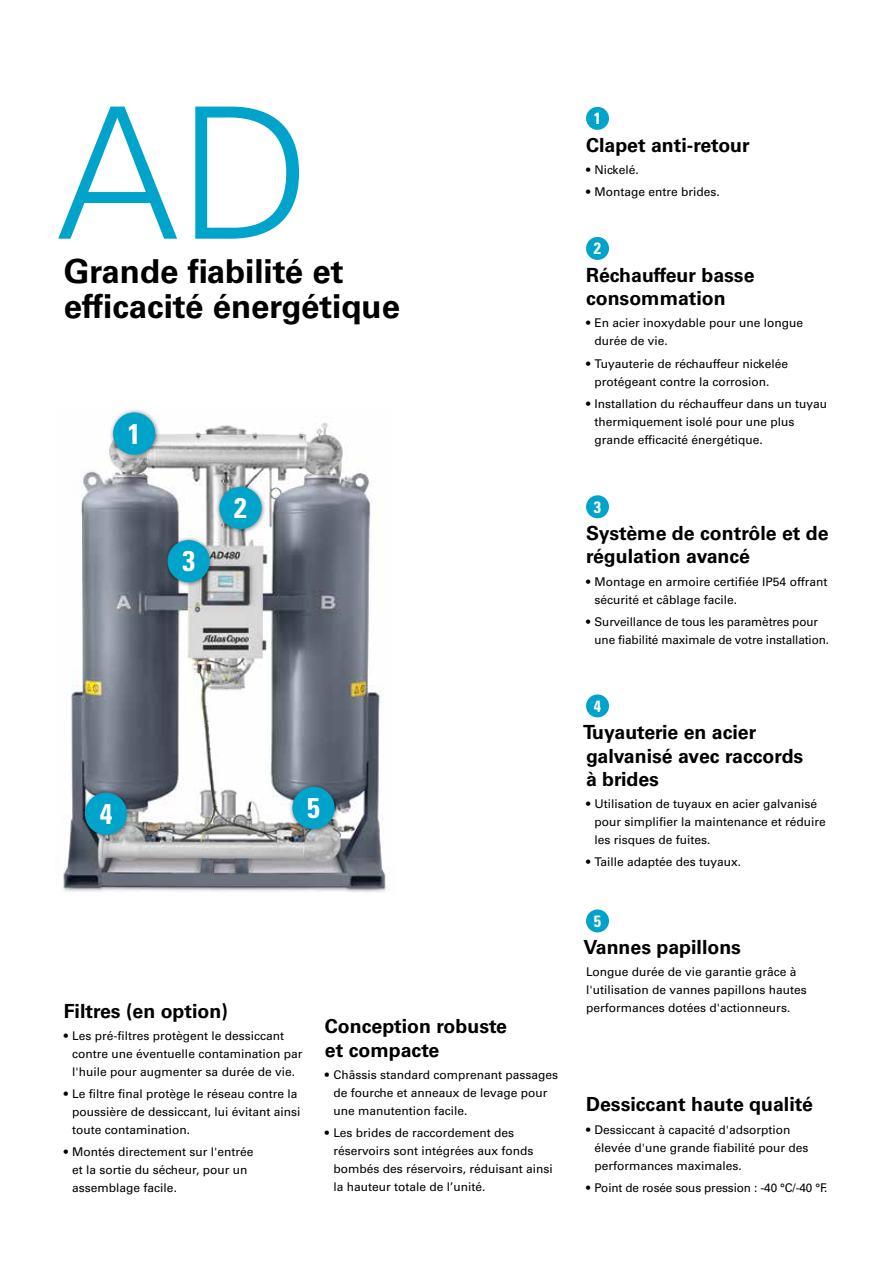
<style>
.page{position:relative;width:893px;height:1263px;background:#fff}
.page>*{position:absolute;margin:0;border:0;box-sizing:border-box;transform-origin:0 0}
.t1{font:300 183px "Univers LT Std";color:#00a3c9}
.t2{font:700 33px/34.5px "Univers LT Std";color:#000}
.t3{font:700 condensed 28.5px "Univers LT Std";color:#fff}
.t4{font:700 19.5px/23.4px "Univers LT Std";color:#000}
.t5{font:700 condensed 16.35px "Univers LT Std";color:#fff}
.t6{font:12px/18px "Univers LT Std";color:#000}
</style>
<div class="page">
<img style="left:62px;top:422px;width:326px;height:471px">
<div style="left:586px;top:909px;width:23px;height:23px;background:#00a3c9;border-radius:50%"></div>
<div style="left:586px;top:694px;width:23px;height:23px;background:#00a3c9;border-radius:50%"></div>
<div style="left:586px;top:237px;width:23px;height:23px;background:#00a3c9;border-radius:50%"></div>
<div style="left:586px;top:495px;width:23px;height:23px;background:#00a3c9;border-radius:50%"></div>
<div style="left:586px;top:107px;width:23px;height:23px;background:#00a3c9;border-radius:50%"></div>
<div style="left:109px;top:408px;width:51px;height:52px;background:#000;opacity:.5"></div>
<div style="left:113px;top:412px;width:42px;height:43px;background:#00a3c9;border-radius:50%"></div>
<div style="left:215px;top:483px;width:51px;height:51px;background:#000;opacity:.5"></div>
<div style="left:219px;top:487px;width:43px;height:42px;background:#00a3c9;border-radius:50%"></div>
<div style="left:163px;top:536px;width:52px;height:51px;background:#000;opacity:.5"></div>
<div style="left:168px;top:540px;width:42px;height:42px;background:#00a3c9;border-radius:50%"></div>
<div style="left:288px;top:783px;width:51px;height:51px;background:#000;opacity:.5"></div>
<div style="left:292px;top:787px;width:43px;height:42px;background:#00a3c9;border-radius:50%"></div>
<div style="left:81px;top:789px;width:51px;height:51px;background:#000;opacity:.5"></div>
<div style="left:85px;top:793px;width:42px;height:42px;background:#00a3c9;border-radius:50%"></div>
<h1 class="t1" style="left:57px;top:64px;width:256px">AD</h1>
<h2 class="t2" style="left:64px;top:255px;width:338px">Grande fiabilité et efficacité énergétique</h2>
<h3 class="t3" style="left:128px;top:416px;width:14px">1</h3>
<h3 class="t3" style="left:182px;top:544px;width:14px">3</h3>
<h3 class="t3" style="left:234px;top:491px;width:14px">2</h3>
<h3 class="t3" style="left:100px;top:796px;width:14px">4</h3>
<h3 class="t3" style="left:307px;top:790px;width:14px">5</h3>
<h3 class="t4" style="left:64px;top:999px;width:166px">Filtres (en option)</h3>
<p class="t6" style="left:72px;top:1027px;width:232px;text-indent:-9px">• Les pré-filtres protègent le dessiccant contre une éventuelle contamination par l'huile pour augmenter sa durée de vie.</p>
<p class="t6" style="left:72px;top:1085px;width:230px;text-indent:-9px">• Le filtre final protège le réseau contre la poussière de dessiccant, lui évitant ainsi toute contamination.</p>
<p class="t6" style="left:72px;top:1143px;width:183px;text-indent:-9px">• Montés directement sur l'entrée et la sortie du sécheur, pour un assemblage facile.</p>
<h3 class="t4" style="left:325px;top:1015px;width:184px">Conception robuste et compacte</h3>
<p class="t6" style="left:333px;top:1066px;width:226px;text-indent:-9px">• Châssis standard comprenant passages de fourche et anneaux de levage pour une manutention facile.</p>
<p class="t6" style="left:333px;top:1124px;width:221px;text-indent:-9px">• Les brides de raccordement des réservoirs sont intégrées aux fonds bombés des réservoirs, réduisant ainsi la hauteur totale de l’unité.</p>
<h3 class="t5" style="left:594px;top:108px;width:9px">1</h3>
<h3 class="t4" style="left:586px;top:133px;width:165px">Clapet anti-retour</h3>
<p class="t6" style="left:586px;top:161px;width:54px">• Nickelé.</p>
<p class="t6" style="left:586px;top:183px;width:135px">• Montage entre brides.</p>
<h3 class="t5" style="left:594px;top:238px;width:9px">2</h3>
<h3 class="t4" style="left:586px;top:263px;width:170px">Réchauffeur basse consommation</h3>
<p class="t6" style="left:595px;top:314px;width:210px;text-indent:-9px">• En acier inoxydable pour une longue durée de vie.</p>
<p class="t6" style="left:595px;top:354px;width:195px;text-indent:-9px">• Tuyauterie de réchauffeur nickelée protégeant contre la corrosion.</p>
<p class="t6" style="left:595px;top:395px;width:234px;text-indent:-9px">• Installation du réchauffeur dans un tuyau thermiquement isolé pour une plus grande efficacité énergétique.</p>
<h3 class="t5" style="left:594px;top:497px;width:9px">3</h3>
<h3 class="t4" style="left:586px;top:521px;width:244px">Système de contrôle et de régulation avancé</h3>
<p class="t6" style="left:595px;top:572px;width:234px;text-indent:-9px">• Montage en armoire certifiée IP54 offrant sécurité et câblage facile.</p>
<p class="t6" style="left:595px;top:613px;width:236px;text-indent:-9px">• Surveillance de tous les paramètres pour une fiabilité maximale de votre installation.</p>
<h3 class="t5" style="left:594px;top:696px;width:9px">4</h3>
<h3 class="t4" style="left:583px;top:721px;width:222px">Tuyauterie en acier galvanisé avec raccords à brides</h3>
<p class="t6" style="left:595px;top:795px;width:233px;text-indent:-9px">• Utilisation de tuyaux en acier galvanisé pour simplifier la maintenance et réduire les risques de fuites.</p>
<p class="t6" style="left:586px;top:853px;width:157px">• Taille adaptée des tuyaux.</p>
<h3 class="t5" style="left:594px;top:911px;width:9px">5</h3>
<h3 class="t4" style="left:584px;top:936px;width:159px">Vannes papillons</h3>
<p class="t6" style="left:586px;top:963px;width:222px">Longue durée de vie garantie grâce à l'utilisation de vannes papillons hautes performances dotées d'actionneurs.</p>
<h3 class="t4" style="left:586px;top:1093px;width:228px">Dessiccant haute qualité</h3>
<p class="t6" style="left:595px;top:1120px;width:216px;text-indent:-9px">• Dessiccant à capacité d'adsorption élevée d'une grande fiabilité pour des performances maximales.</p>
<p class="t6" style="left:586px;top:1178px;width:243px">• Point de rosée sous pression : -40 °C/-40 °F.</p>
</div>
